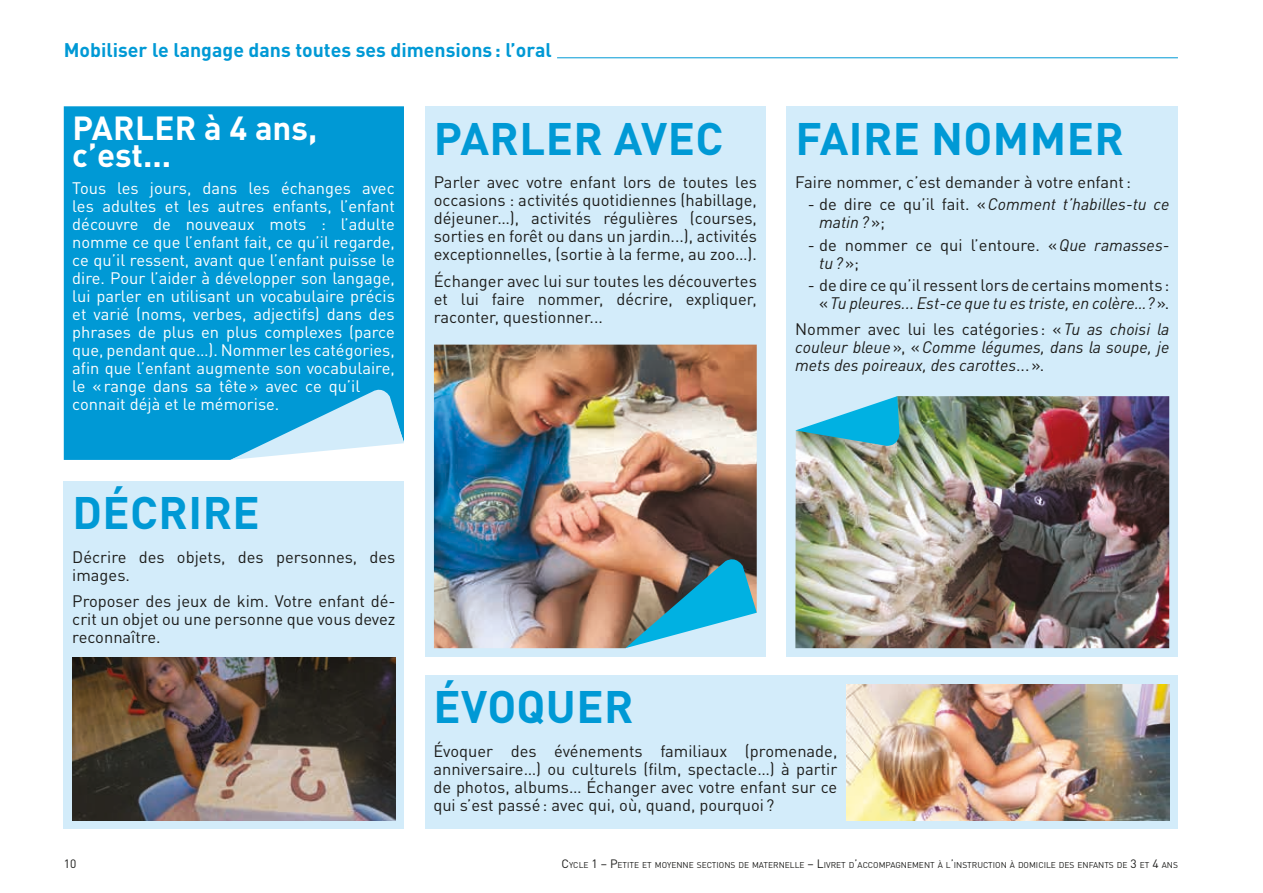
<style>
.page{position:relative;width:1263px;height:893px;background:#fff}
.page>*{position:absolute;margin:0;border:0;box-sizing:border-box;transform-origin:0 0}
.Titre_bloc_verbe{font:700 45px "DINOT";letter-spacing:.01em;color:#0099d5}
.Txt_normal{font:700 33px/27px "DINOT";color:#fff}
.t1{font:700 19.5px "DINOT";color:#0099d5}
.Txt_normal-2{font:16.5px/18px "DINOT";color:#1d1d1b;text-align:justify}
.Txt_normal-3{font:16.5px/18px "DINOT";color:#fff}
.Txt_normal-4{font:italic 16.5px/18px "DINOT";color:#1d1d1b}
.t2{font:12px "DINOT";color:#1d1d1b}
.t3{font:8.4px "DINOT";color:#1d1d1b}
.s1{font-style:normal}
.s2{font-style:italic}
.s3{font-size:12px}
</style>
<div class="page">
<hr style="left:557px;top:57px;width:621px;height:1px;background:#0099d5">
<div style="left:425px;top:106px;width:340px;height:551px;background:#d3ecfa"></div>
<div style="left:64px;top:481px;width:340px;height:348px;background:#d3ecfa"></div>
<div style="left:425px;top:675px;width:753px;height:154px;background:#d3ecfa"></div>
<div style="left:787px;top:106px;width:391px;height:551px;background:#d3ecfa"></div>
<div style="left:64px;top:106px;width:340px;height:354px;background:#0099d5"></div>
<img style="left:846px;top:685px;width:323px;height:135px">
<img style="left:795px;top:396px;width:374px;height:252px">
<img style="left:434px;top:345px;width:323px;height:303px">
<img style="left:72px;top:657px;width:323px;height:164px">
<svg style="left:625px;top:555px;width:132px;height:93px"></svg>
<svg style="left:795px;top:396px;width:104px;height:50px"></svg>
<svg style="left:230px;top:385px;width:174px;height:75px;background:#6fc5e8"></svg>
<p class="t1" style="left:64px;top:38px;width:490px">Mobiliser le langage dans toutes ses dimensions: l’oral</p>
<p class="Txt_normal" style="left:72px;top:114px;width:246px">PARLER à 4 ans, c’est...</p>
<p class="Txt_normal-3" style="left:72px;top:178px;width:324px">Tous les jours, dans les échanges avec les adultes et les autres enfants, l’enfant découvre de nouveaux mots : l’adulte nomme ce que l’enfant fait, ce qu’il regarde, ce qu’il ressent, avant que l’enfant puisse le dire. Pour l’aider à développer son langage, lui parler en utilisant un vocabulaire précis et varié (noms, verbes, adjectifs) dans des phrases de plus en plus complexes (parce que, pendant que…). Nommer les catégories, afin que l’enfant augmente son vocabulaire, le «range dans sa tête» avec ce qu’il connait déjà et le mémorise.</p>
<p class="Titre_bloc_verbe" style="left:73px;top:484px;width:189px">DÉCRIRE</p>
<p class="Txt_normal-2" style="left:72px;top:548px;width:325px">Décrire des objets, des personnes, des images.</p>
<p class="Txt_normal-2" style="left:72px;top:592px;width:325px">Proposer des jeux de kim. Votre enfant dé&shy;crit un objet ou une personne que vous devez reconnaître.</p>
<p class="Titre_bloc_verbe" style="left:434px;top:109px;width:291px">PARLER AVEC</p>
<p class="Titre_bloc_verbe" style="left:795px;top:109px;width:330px">FAIRE NOMMER</p>
<p class="Txt_normal-2" style="left:434px;top:173px;width:325px">Parler avec votre enfant lors de toutes les occasions : activités quotidiennes (habillage, déjeuner…), activités régulières (courses, sorties en forêt ou dans un jardin...), activités exceptionnelles, (sortie à la ferme, au zoo…).</p>
<p class="Txt_normal-2" style="left:434px;top:271px;width:325px">Échanger avec lui sur toutes les découvertes et lui faire nommer, décrire, expliquer, raconter, questionner...</p>
<p class="Txt_normal-2" style="left:795px;top:173px;width:337px">Faire nommer, c’est demander à votre enfant:</p>
<p class="Txt_normal-4" style="left:819px;top:195px;width:352px;text-indent:-11px"><span class="s1">- de dire ce qu’il fait. «</span>Comment t’habilles-tu ce matin?<span class="s1">»;</span></p>
<p class="Txt_normal-2" style="left:819px;top:235px;width:352px;text-indent:-11px">- de nommer ce qui l’entoure. «<span class="s2">Que ramasses&shy;tu?</span>»;</p>
<p class="Txt_normal-2" style="left:808px;top:276px;width:363px;text-align:right">- de dire ce qu’il ressent lors de certains moments: «<span class="s2">Tu pleures... Est-ce que tu es triste, en colère…?</span>».</p>
<p class="Txt_normal-4" style="left:795px;top:320px;width:376px;text-align:justify"><span class="s1">Nommer avec lui les catégories : «</span>Tu as choisi la couleur bleue<span class="s1">», «</span>Comme légumes, dans la soupe, je mets des poireaux, des carottes<span class="s1">...».</span></p>
<p class="Titre_bloc_verbe" style="left:434px;top:678px;width:201px">ÉVOQUER</p>
<p class="Txt_normal-2" style="left:433px;top:742px;width:405px">Évoquer des événements familiaux (promenade, anniversaire…) ou culturels (film, spectacle…) à partir de photos, albums… Échanger avec votre enfant sur ce qui s’est passé: avec qui, où, quand, pourquoi ?</p>
<p class="t2" style="left:64px;top:856px;width:14px">10</p>
<p class="t3" style="left:561px;top:860px;width:618px"><span class="s3">C</span>YCLE <span class="s3">1 – P</span>ETITE ET MOYENNE SECTIONS DE MATERNELLE <span class="s3">– L</span>IVRET D<span class="s3">’</span>ACCOMPAGNEMENT À L<span class="s3">’</span>INSTRUCTION À DOMICILE DES ENFANTS DE <span class="s3">3</span> ET <span class="s3">4</span> ANS</p>
</div>
